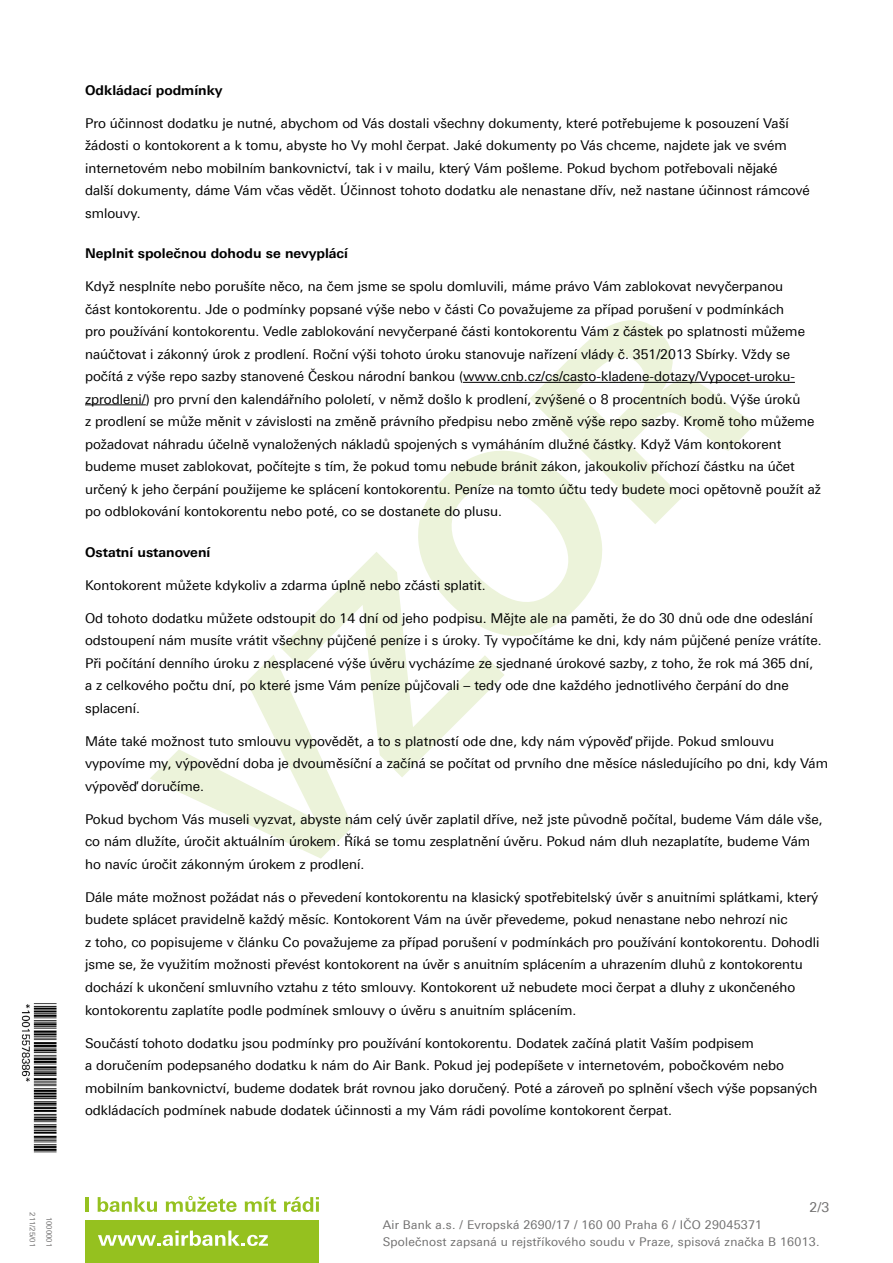
<style>
.page{position:relative;width:893px;height:1263px;background:#fff}
.page>*{position:absolute;margin:0;border:0;box-sizing:border-box;transform-origin:0 0}
.t1{font:13.5px/22.5px "Linotype Univers 430";color:#000}
.t2{font:700 13.5px "Linotype Univers 630";color:#000}
.t3{font:13.5px "Linotype Univers 430";color:#706f6f}
.t4{font:12px/17.1px "Linotype Univers 430";letter-spacing:.02em;color:#706f6f}
.t5{font:7.5px "Linotype Univers 430";color:#706f6f}
</style>
<div class="page">
<hr style="left:85px;top:1197px;width:3px;height:15px;background:#95c11f">
<svg style="left:98px;top:1197px;width:59px;height:15px"></svg>
<svg style="left:166px;top:1196px;width:71px;height:16px"></svg>
<svg style="left:245px;top:1197px;width:31px;height:15px"></svg>
<svg style="left:284px;top:1197px;width:35px;height:15px"></svg>
<div style="left:85px;top:1220px;width:234px;height:43px;background:#95c11f"></div>
<svg style="left:98px;top:1230px;width:170px;height:16px"></svg>
<img style="left:21px;top:1003px;width:36px;height:150px">
<svg style="left:150px;top:320px;width:607px;height:538px"></svg>
<hr style="left:463px;top:382px;width:332px;height:1px;background:#000">
<hr style="left:85px;top:404px;width:61px;height:1px;background:#000">
<p class="t2" style="left:85px;top:82px;width:139px">Odkládací podmínky</p>
<p class="t1" style="left:85px;top:112px;width:726px">Pro účinnost dodatku je nutné, abychom od Vás dostali všechny dokumenty, které potřebujeme k posouzení Vaší žádosti o kontokorent a k tomu, abyste ho Vy mohl čerpat. Jaké dokumenty po Vás chceme, najdete jak ve svém internetovém nebo mobilním bankovnictví, tak i v mailu, který Vám pošleme. Pokud bychom potřebovali nějaké<br>další dokumenty, dáme Vám včas vědět. Účinnost tohoto dodatku ale nenastane dřív, než nastane účinnost rámcové smlouvy.</p>
<p class="t2" style="left:85px;top:245px;width:264px">Neplnit společnou dohodu se nevyplácí</p>
<p class="t1" style="left:85px;top:275px;width:737px">Když nesplníte nebo porušíte něco, na čem jsme se spolu domluvili, máme právo Vám zablokovat nevyčerpanou<br>část kontokorentu. Jde o podmínky popsané výše nebo v části Co považujeme za případ porušení v podmínkách<br>pro používání kontokorentu. Vedle zablokování nevyčerpané části kontokorentu Vám z částek po splatnosti můžeme naúčtovat i zákonný úrok z prodlení. Roční výši tohoto úroku stanovuje nařízení vlády č. 351/2013 Sbírky. Vždy se počítá z výše repo sazby stanovené Českou národní bankou (www.cnb.cz/cs/casto-kladene-dotazy/Vypocet-uroku&shy;zprodleni/) pro první den kalendářního pololetí, v němž došlo k prodlení, zvýšené o 8 procentních bodů. Výše úroků<br>z prodlení se může měnit v závislosti na změně právního předpisu nebo změně výše repo sazby. Kromě toho můžeme požadovat náhradu účelně vynaložených nákladů spojených s vymáháním dlužné částky. Když Vám kontokorent budeme muset zablokovat, počítejte s tím, že pokud tomu nebude bránit zákon, jakoukoliv příchozí částku na účet určený k jeho čerpání použijeme ke splácení kontokorentu. Peníze na tomto účtu tedy budete moci opětovně použít až po odblokování kontokorentu nebo poté, co se dostanete do plusu.</p>
<p class="t2" style="left:85px;top:544px;width:127px">Ostatní ustanovení</p>
<p class="t1" style="left:85px;top:574px;width:402px">Kontokorent můžete kdykoliv a zdarma úplně nebo zčásti splatit.</p>
<p class="t1" style="left:85px;top:607px;width:738px">Od tohoto dodatku můžete odstoupit do 14 dní od jeho podpisu. Mějte ale na paměti, že do 30 dnů ode dne odeslání odstoupení nám musíte vrátit všechny půjčené peníze i s úroky. Ty vypočítáme ke dni, kdy nám půjčené peníze vrátíte.<br>Při počítání denního úroku z nesplacené výše úvěru vycházíme ze sjednané úrokové sazby, z toho, že rok má 365 dní, a z celkového počtu dní, po které jsme Vám peníze půjčovali – tedy ode dne každého jednotlivého čerpání do dne splacení.</p>
<p class="t1" style="left:85px;top:730px;width:744px">Máte také možnost tuto smlouvu vypovědět, a to s platností ode dne, kdy nám výpověď přijde. Pokud smlouvu vypovíme my, výpovědní doba je dvouměsíční a začíná se počítat od prvního dne měsíce následujícího po dni, kdy Vám výpověď doručíme.</p>
<p class="t1" style="left:85px;top:808px;width:739px">Pokud bychom Vás museli vyzvat, abyste nám celý úvěr zaplatil dříve, než jste původně počítal, budeme Vám dále vše, co nám dlužíte, úročit aktuálním úrokem. Říká se tomu zesplatnění úvěru. Pokud nám dluh nezaplatíte, budeme Vám ho navíc úročit zákonným úrokem z prodlení.</p>
<p class="t1" style="left:85px;top:886px;width:736px">Dále máte možnost požádat nás o převedení kontokorentu na klasický spotřebitelský úvěr s anuitními splátkami, který budete splácet pravidelně každý měsíc. Kontokorent Vám na úvěr převedeme, pokud nenastane nebo nehrozí nic<br>z toho, co popisujeme v článku Co považujeme za případ porušení v podmínkách pro používání kontokorentu. Dohodli jsme se, že využitím možnosti převést kontokorent na úvěr s anuitním splácením a uhrazením dluhů z kontokorentu dochází k ukončení smluvního vztahu z této smlouvy. Kontokorent už nebudete moci čerpat a dluhy z ukončeného kontokorentu zaplatíte podle podmínek smlouvy o úvěru s anuitním splácením.</p>
<p class="t1" style="left:85px;top:1031px;width:734px">Součástí tohoto dodatku jsou podmínky pro používání kontokorentu. Dodatek začíná platit Vaším podpisem<br>a doručením podepsaného dodatku k nám do Air Bank. Pokud jej podepíšete v internetovém, pobočkovém nebo mobilním bankovnictví, budeme dodatek brát rovnou jako doručený. Poté a zároveň po splnění všech výše popsaných odkládacích podmínek nabude dodatek účinnosti a my Vám rádi povolíme kontokorent čerpat.</p>
<p class="t5" style="left:37px;top:1212px;width:36px;rotate:90deg">211/25/01</p>
<p class="t5" style="left:53px;top:1216px;width:32px;rotate:90deg">1000001</p>
<p class="t3" style="left:810px;top:1199px;width:21px">2/3</p>
<p class="t4" style="left:383px;top:1216px;width:438px">Air Bank a.s. / Evropská 2690/17 / 160 00 Praha 6 / IČO 29045371<br>Společnost zapsaná u rejstříkového soudu v Praze, spisová značka B 16013.</p>
</div>
